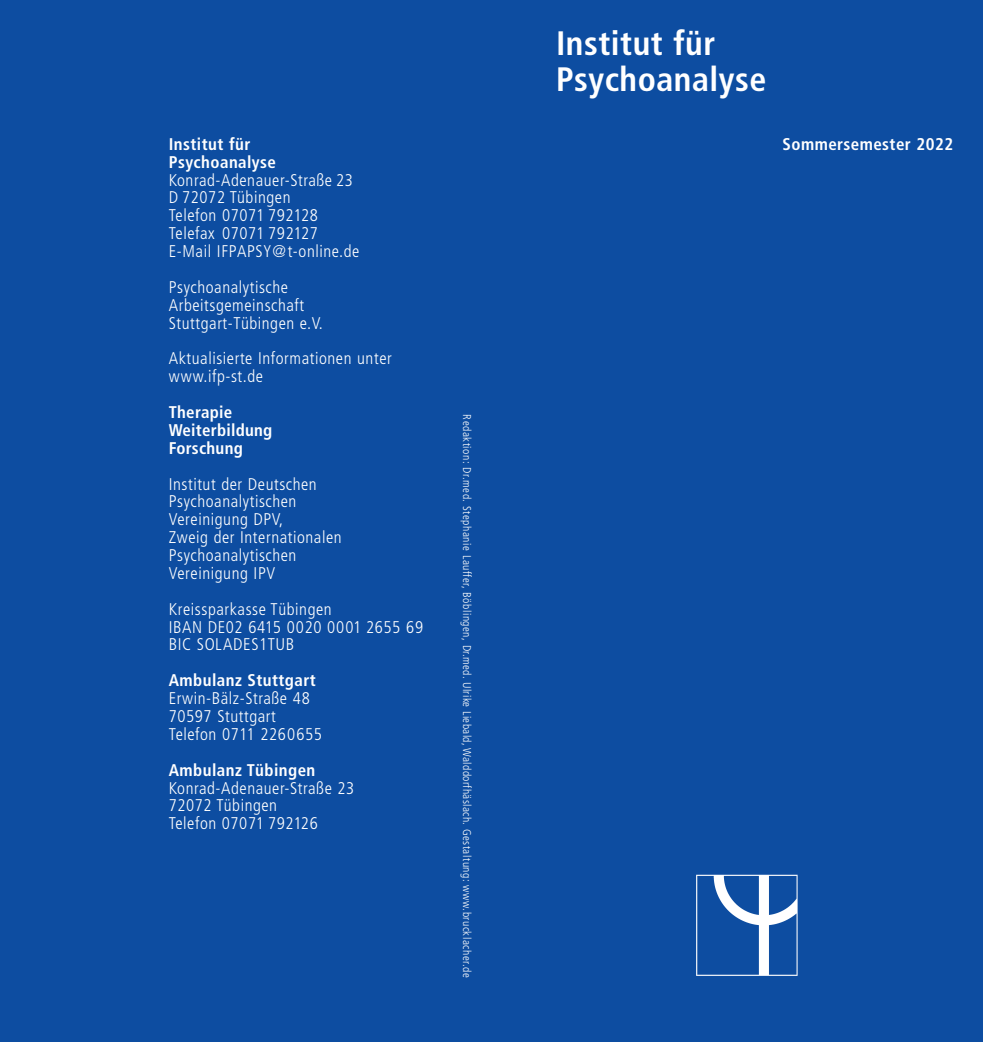
<style>
.page{position:relative;width:983px;height:1042px;background:#fff}
.page>*{position:absolute;margin:0;border:0;box-sizing:border-box;transform-origin:0 0}
.t1{font:700 condensed 33.95px/35.7px "Frutiger";letter-spacing:.015em;color:#fff}
.t2{font:300 condensed 16.97px/17.8px "Frutiger";letter-spacing:.035em;color:#fff}
.t3{font:700 condensed 16.97px/17.8px "Frutiger";letter-spacing:.025em;color:#fff}
.t4{font:300 condensed 11.38px "Frutiger";letter-spacing:.05em;color:#fff}
</style>
<div class="page">
<div style="left:476px;top:0;width:506px;height:1042px;background:#0d4da1"></div>
<img style="left:696px;top:874px;width:102px;height:102px">
<div style="left:0;top:0;width:506px;height:1042px;background:#0d4da1"></div>
<p class="t3" style="left:169px;top:136px;width:109px">Institut für<br>Psychoanalyse</p>
<p class="t2" style="left:169px;top:172px;width:192px">Konrad-Adenauer-Straße 23<br>D 72072 Tübingen<br>Telefon 07071 792128<br>Telefax 07071 792127<br>E-Mail IFPAPSY@t-online.de</p>
<p class="t2" style="left:169px;top:279px;width:156px">Psychoanalytische<br>Arbeitsgemeinschaft<br>Stuttgart-Tübingen e.V.</p>
<p class="t2" style="left:169px;top:351px;width:224px">Aktualisierte Informationen unter www.ifp-st.de</p>
<p class="t3" style="left:169px;top:404px;width:105px">Therapie<br>Weiterbildung<br>Forschung</p>
<p class="t2" style="left:169px;top:476px;width:174px">Institut der Deutschen<br>Psychoanalytischen<br>Vereinigung DPV,<br>Zweig der Internationalen<br>Psychoanalytischen<br>Vereinigung IPV</p>
<p class="t2" style="left:169px;top:601px;width:256px">Kreissparkasse Tübingen<br>IBAN DE02 6415 0020 0001 2655 69<br>BIC SOLADES1TUB</p>
<p class="t3" style="left:169px;top:673px;width:148px">Ambulanz Stuttgart</p>
<p class="t2" style="left:169px;top:690px;width:155px">Erwin-Bälz-Straße 48<br>70597 Stuttgart<br>Telefon 0711 2260655</p>
<p class="t3" style="left:169px;top:762px;width:148px">Ambulanz Tübingen</p>
<p class="t2" style="left:169px;top:780px;width:187px">Konrad-Adenauer-Straße 23<br>72072 Tübingen<br>Telefon 07071 792126</p>
<p class="t4" style="left:471px;top:414px;width:564px;rotate:90deg">Redaktion: Dr.med. Stephanie Lauffer, Böblingen, Dr.med. Ulrike Liebald, Walddorfhäslach. Gestaltung: www.brucklacher.de</p>
<h1 class="t1" style="left:556px;top:28px;width:212px">Institut für<br>Psychoanalyse</h1>
<p class="t3" style="left:782px;top:136px;width:172px">Sommersemester 2022</p>
</div>
